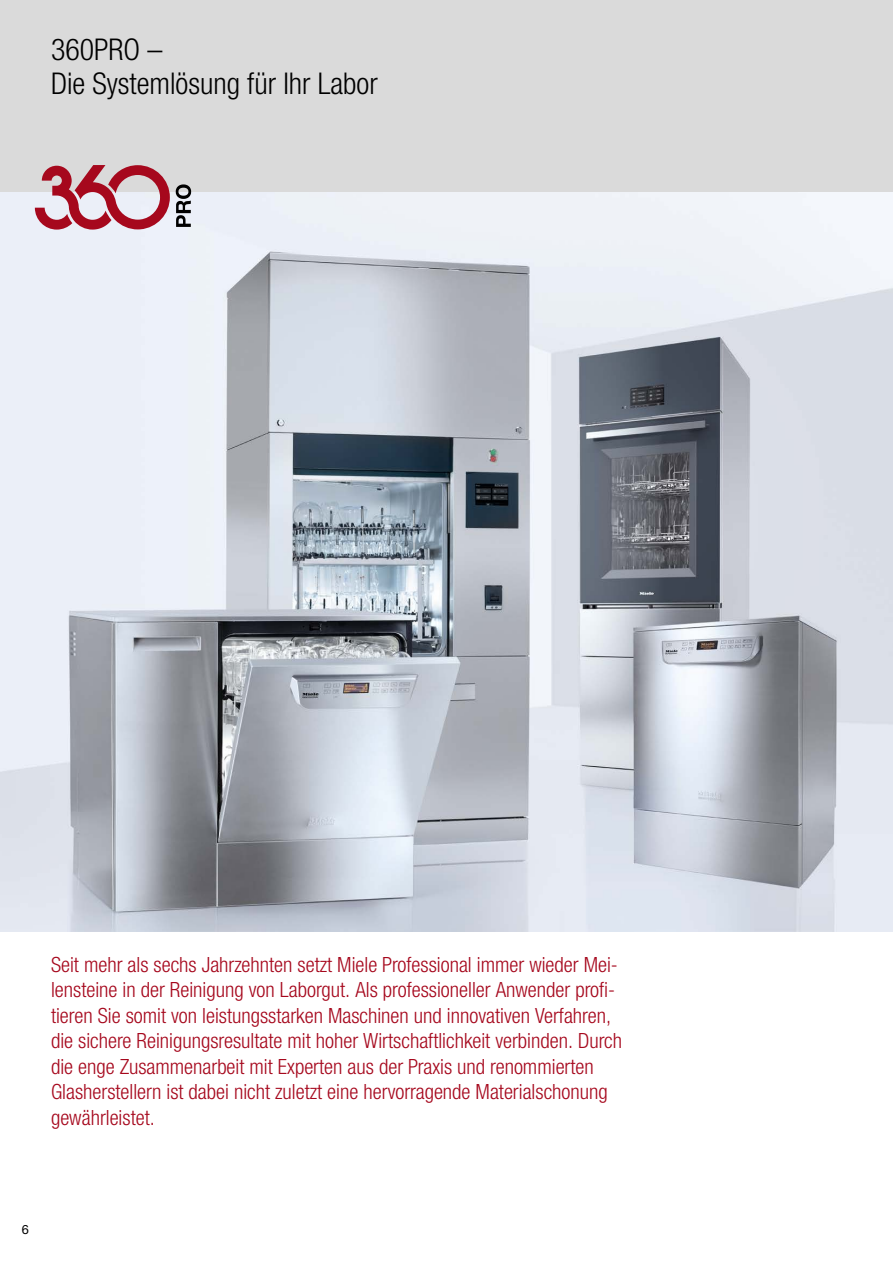
<style>
.page{position:relative;width:893px;height:1263px;background:#fff}
.page>*{position:absolute;margin:0;border:0;box-sizing:border-box;transform-origin:0 0}
.t1{font:300 condensed 30px/34px "Helvetica Neue LTW1 G";color:#000}
.t2{font:300 condensed 21px/25.5px "Helvetica Neue LTW1 G";color:#a6081d}
.t3{font:12.75px "Helvetica Neue LTW1 G";color:#000}
</style>
<div class="page">
<img style="left:0;top:191px;width:893px;height:740px">
<div style="left:0;top:0;width:893px;height:191px;background:#dadada"></div>
<svg style="left:176px;top:184px;width:15px;height:43px"></svg>
<svg style="left:35px;top:165px;width:135px;height:65px"></svg>
<h1 class="t1" style="left:51px;top:32px;width:328px">360PRO –<br>Die Systemlösung für Ihr Labor</h1>
<p class="t2" style="left:51px;top:952px;width:573px">Seit mehr als sechs Jahrzehnten setzt Miele Professional immer wieder Mei&shy;lensteine in der Reinigung von Laborgut. Als professioneller Anwender profi&shy;tieren Sie somit von leistungsstarken Maschinen und innovativen Verfahren, die sichere Reinigungsresultate mit hoher Wirtschaftlichkeit verbinden. Durch die enge Zusammenarbeit mit Experten aus der Praxis und renommierten Glasherstellern ist dabei nicht zuletzt eine hervorragende Materialschonung gewährleistet.</p>
<p class="t3" style="left:22px;top:1221px;width:9px">6</p>
</div>
